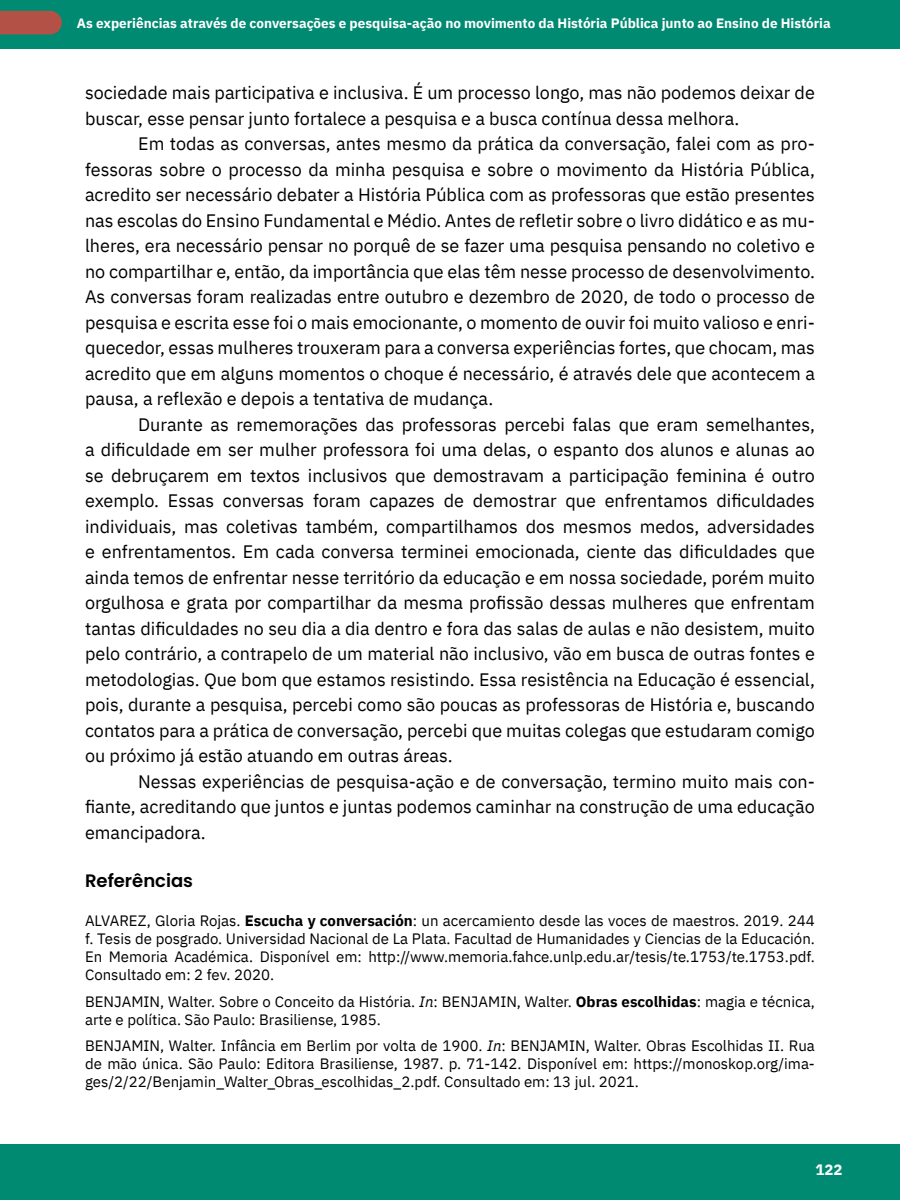
<style>
.page{position:relative;width:900px;height:1200px;background:#fff}
.page>*{position:absolute;margin:0;border:0;box-sizing:border-box;transform-origin:0 0}
.Corpo_do_Texto{font:18px/25.5px "IBM Plex Sans";color:#000;text-align:justify}
.SUBSUB{font:600 18px "Poppins";color:#000}
.Rodapé{font:15px/18px "IBM Plex Sans";color:#000;text-align:justify}
.t1{font:700 15px "IBM Plex Sans";color:#fff}
.t2{font:700 13.5px "IBM Plex Sans";color:#fff}
.s1{font-weight:700}
.s2{font-style:italic}
</style>
<div class="page">
<div style="left:0;top:1144px;width:900px;height:56px;background:#018a72"></div>
<div style="left:0;top:0;width:900px;height:49px;background:#018a72"></div>
<svg style="left:0;top:11px;width:62px;height:23px"></svg>
<p class="t2" style="left:77px;top:12px;width:755px">As experiências através de conversações e pesquisa-ação no movimento da História Pública junto ao Ensino de História</p>
<p class="Corpo_do_Texto" style="left:85px;top:78px;width:731px">sociedade mais participativa e inclusiva. É um processo longo, mas não podemos deixar de buscar, esse pensar junto fortalece a pesquisa e a busca contínua dessa melhora.</p>
<p class="Corpo_do_Texto" style="left:85px;top:129px;width:731px;text-indent:53px">Em todas as conversas, antes mesmo da prática da conversação, falei com as pro&shy;fessoras sobre o processo da minha pesquisa e sobre o movimento da História Pública, acredito ser necessário debater a História Pública com as professoras que estão presentes nas escolas do Ensino Fundamental e Médio. Antes de refletir sobre o livro didático e as mu&shy;lheres, era necessário pensar no porquê de se fazer uma pesquisa pensando no coletivo e no compartilhar e, então, da importância que elas têm nesse processo de desenvolvimento.<br>As conversas foram realizadas entre outubro e dezembro de 2020, de todo o processo de pesquisa e escrita esse foi o mais emocionante, o momento de ouvir foi muito valioso e enri&shy;quecedor, essas mulheres trouxeram para a conversa experiências fortes, que chocam, mas acredito que em alguns momentos o choque é necessário, é através dele que acontecem a pausa, a reflexão e depois a tentativa de mudança.</p>
<p class="Corpo_do_Texto" style="left:85px;top:410px;width:731px;text-indent:53px">Durante as rememorações das professoras percebi falas que eram semelhantes, a dificuldade em ser mulher professora foi uma delas, o espanto dos alunos e alunas ao se debruçarem em textos inclusivos que demostravam a participação feminina é outro exemplo. Essas conversas foram capazes de demostrar que enfrentamos dificuldades individuais, mas coletivas também, compartilhamos dos mesmos medos, adversidades e enfrentamentos. Em cada conversa terminei emocionada, ciente das dificuldades que ainda temos de enfrentar nesse território da educação e em nossa sociedade, porém muito orgulhosa e grata por compartilhar da mesma profissão dessas mulheres que enfrentam tantas dificuldades no seu dia a dia dentro e fora das salas de aulas e não desistem, muito pelo contrário, a contrapelo de um material não inclusivo, vão em busca de outras fontes e metodologias. Que bom que estamos resistindo. Essa resistência na Educação é essencial, pois, durante a pesquisa, percebi como são poucas as professoras de História e, buscando contatos para a prática de conversação, percebi que muitas colegas que estudaram comigo ou próximo já estão atuando em outras áreas.</p>
<p class="Corpo_do_Texto" style="left:85px;top:767px;width:731px;text-indent:53px">Nessas experiências de pesquisa-ação e de conversação, termino muito mais con&shy;fiante, acreditando que juntos e juntas podemos caminhar na construção de uma educação emancipadora.</p>
<p class="SUBSUB" style="left:85px;top:870px;width:110px">Referências</p>
<p class="Rodapé" style="left:85px;top:911px;width:731px">ALVAREZ, Gloria Rojas. <span class="s1">Escucha y conversación</span>: un acercamiento desde las voces de maestros. 2019. 244 f. Tesis de posgrado. Universidad Nacional de La Plata. Facultad de Humanidades y Ciencias de la Educación.<br>En Memoria Académica. Disponível em: http://www.memoria.fahce.unlp.edu.ar/tesis/te.1753/te.1753.pdf.<br>Consultado em: 2 fev. 2020.</p>
<p class="Rodapé" style="left:85px;top:991px;width:731px">BENJAMIN, Walter. Sobre o Conceito da História. <span class="s2">In</span>: BENJAMIN, Walter. <span class="s1">Obras escolhidas</span>: magia e técnica, arte e política. São Paulo: Brasiliense, 1985.</p>
<p class="Rodapé" style="left:85px;top:1036px;width:731px">BENJAMIN, Walter. Infância em Berlim por volta de 1900. <span class="s2">In</span>: BENJAMIN, Walter. Obras Escolhidas II. Rua de mão única. São Paulo: Editora Brasiliense, 1987. p. 71-142. Disponível em: https://monoskop.org/ima&shy;ges/2/22/Benjamin_Walter_Obras_escolhidas_2.pdf. Consultado em: 13 jul. 2021.</p>
<p class="t1" style="left:816px;top:1158px;width:28px">122</p>
</div>
